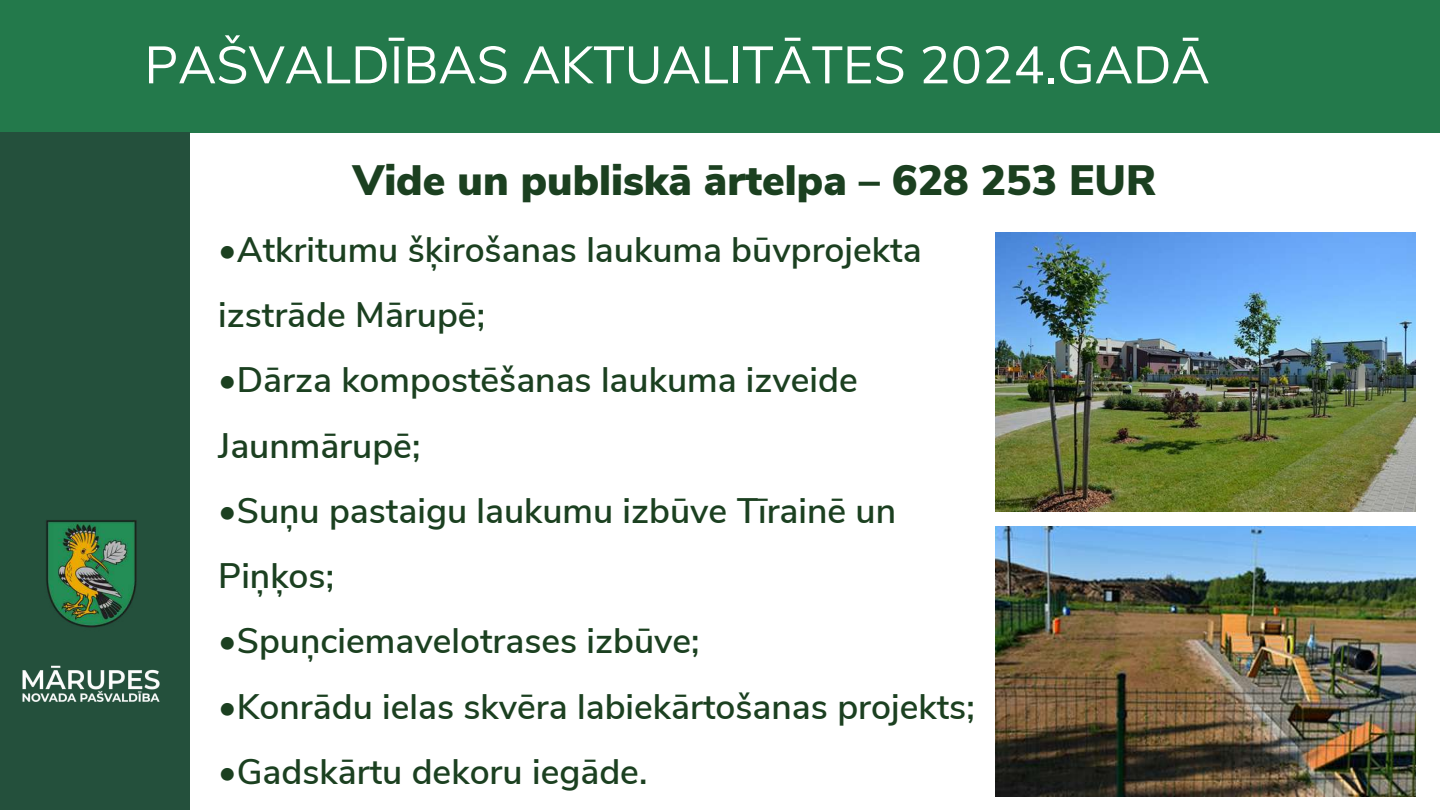
<style>
.page{position:relative;width:1440px;height:810px;background:#fff}
.page>*{position:absolute;margin:0;border:0;box-sizing:border-box;transform-origin:0 0}
.t1{font:52.4px "Nunito Sans";color:#fff}
.t2{font:900 42.4px "Nunito Sans";color:#1b4020}
.t3{font:600 35.4px/65.2px "Nunito Sans";color:#1b4020}
</style>
<div class="page">
<div style="left:0;top:0;width:1440px;height:132px;background:#23794b"></div>
<div style="left:0;top:132px;width:189px;height:678px;background:#24503c"></div>
<img style="left:22px;top:665px;width:138px;height:37px">
<img style="left:46px;top:520px;width:91px;height:108px">
<img style="left:995px;top:233px;width:421px;height:279px">
<img style="left:995px;top:526px;width:421px;height:270px">
<h1 class="t1" style="left:144px;top:30px;width:1067px">PAŠVALDĪBAS AKTUALITĀTES 2024.GADĀ</h1>
<p class="t2" style="left:353px;top:152px;width:805px">Vide un publiskā ārtelpa – 628 253 EUR</p>
<p class="t3" style="left:218px;top:218px;width:705px">•Atkritumu šķirošanas laukuma būvprojekta izstrāde Mārupē;</p>
<p class="t3" style="left:218px;top:348px;width:641px">•Dārza kompostēšanas laukuma izveide<br>Jaunmārupē;</p>
<p class="t3" style="left:218px;top:479px;width:679px">•Suņu pastaigu laukumu izbūve Tīrainē un<br>Piņķos;</p>
<p class="t3" style="left:218px;top:609px;width:483px">•Spuņciemavelotrases izbūve;</p>
<p class="t3" style="left:218px;top:674px;width:758px">•Konrādu ielas skvēra labiekārtošanas projekts;</p>
<p class="t3" style="left:218px;top:740px;width:431px">•Gadskārtu dekoru iegāde.</p>
</div>
